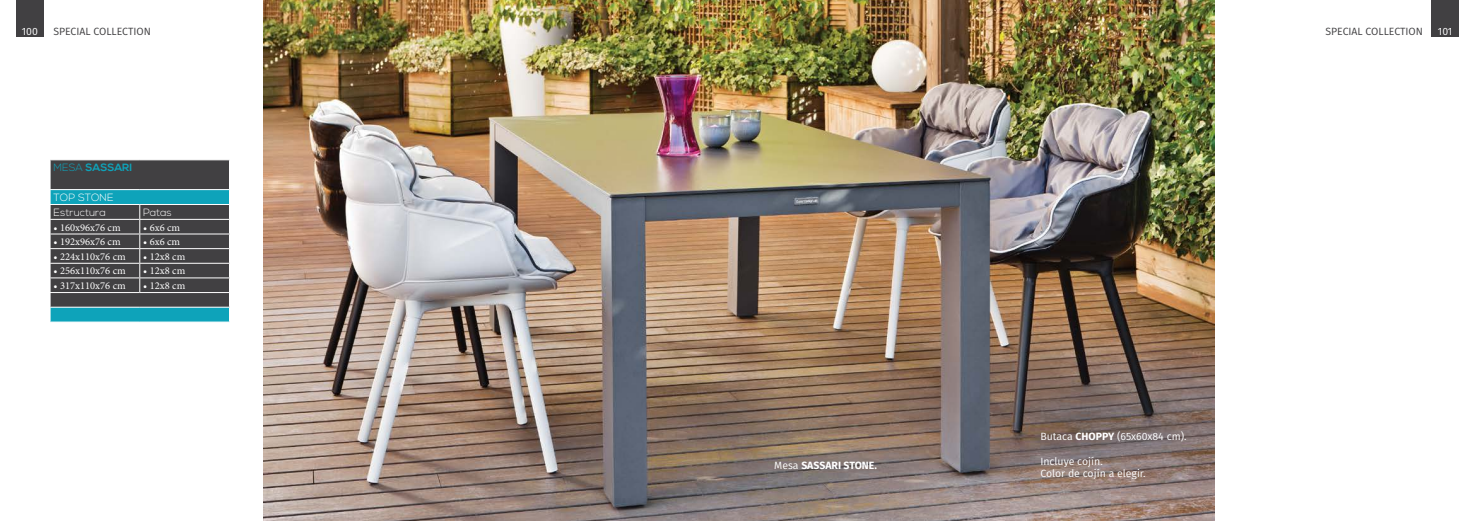
<style>
.page{position:relative;width:1474px;height:521px;background:#fff}
.page>*{position:absolute;margin:0;border:0;box-sizing:border-box;transform-origin:0 0}
.t1{font:10.5px "Minion Pro";color:#fff}
.t2{font:10.5px/12.6px "Fira Sans";color:#fff}
.t3{font:10.5px "Fira Sans";color:#414042}
.t4{font:300 10.5px/14.9px "Nexa";color:#fff}
.t5{font:700 10.5px "Fira Sans";letter-spacing:-.005em;color:#fff}
.t6{font:700 10.5px "Nexa";color:#0ea3ba}
.s1{font-weight:300}
.s2{font-weight:400}
.s3{font-weight:700}
</style>
<div class="page">
<div style="left:16px;top:0;width:27px;height:37px;background:#414042"></div>
<div style="left:1431px;top:0;width:27px;height:37px;background:#414042"></div>
<img style="left:263px;top:0;width:950px;height:521px">
<svg style="left:50px;top:160px;width:180px;height:162px;background:#455d63"></svg>
<hr style="left:50px;top:307px;width:90px;height:1px;background:#fff">
<hr style="left:140px;top:307px;width:90px;height:1px;background:#fff">
<p class="t2" style="left:22px;top:24px;width:18px">100</p>
<p class="t3" style="left:53px;top:23px;width:99px">SPECIAL COLLECTION</p>
<p class="t3" style="left:1325px;top:23px;width:99px">SPECIAL COLLECTION</p>
<p class="t2" style="left:1437px;top:24px;width:16px">101</p>
<p class="t6" style="left:54px;top:161px;width:80px"><span class="s1">MESA</span> SASSARI</p>
<p class="t4" style="left:54px;top:190px;width:61px">TOP STONE<br>Estructura</p>
<p class="t4" style="left:143px;top:205px;width:30px">Patas</p>
<p class="t1" style="left:54px;top:220px;width:69px">• 160x96x76 cm</p>
<p class="t1" style="left:143px;top:220px;width:38px">• 6x6 cm</p>
<p class="t1" style="left:54px;top:235px;width:69px">• 192x96x76 cm</p>
<p class="t1" style="left:143px;top:235px;width:38px">• 6x6 cm</p>
<p class="t1" style="left:54px;top:249px;width:74px">• 224x110x76 cm</p>
<p class="t1" style="left:143px;top:249px;width:43px">• 12x8 cm</p>
<p class="t1" style="left:54px;top:264px;width:74px">• 256x110x76 cm</p>
<p class="t1" style="left:143px;top:264px;width:43px">• 12x8 cm</p>
<p class="t1" style="left:54px;top:279px;width:74px">• 317x110x76 cm</p>
<p class="t1" style="left:143px;top:279px;width:43px">• 12x8 cm</p>
<p class="t5" style="left:774px;top:456px;width:104px"><span class="s2">Mesa</span> SASSARI STONE.</p>
<p class="t2" style="left:1040px;top:429px;width:148px">Butaca <span class="s3">CHOPPY</span> (65x60x84 cm).</p>
<p class="t2" style="left:1040px;top:455px;width:107px">Incluye cojín.<br>Color de cojín a elegir.</p>
</div>
